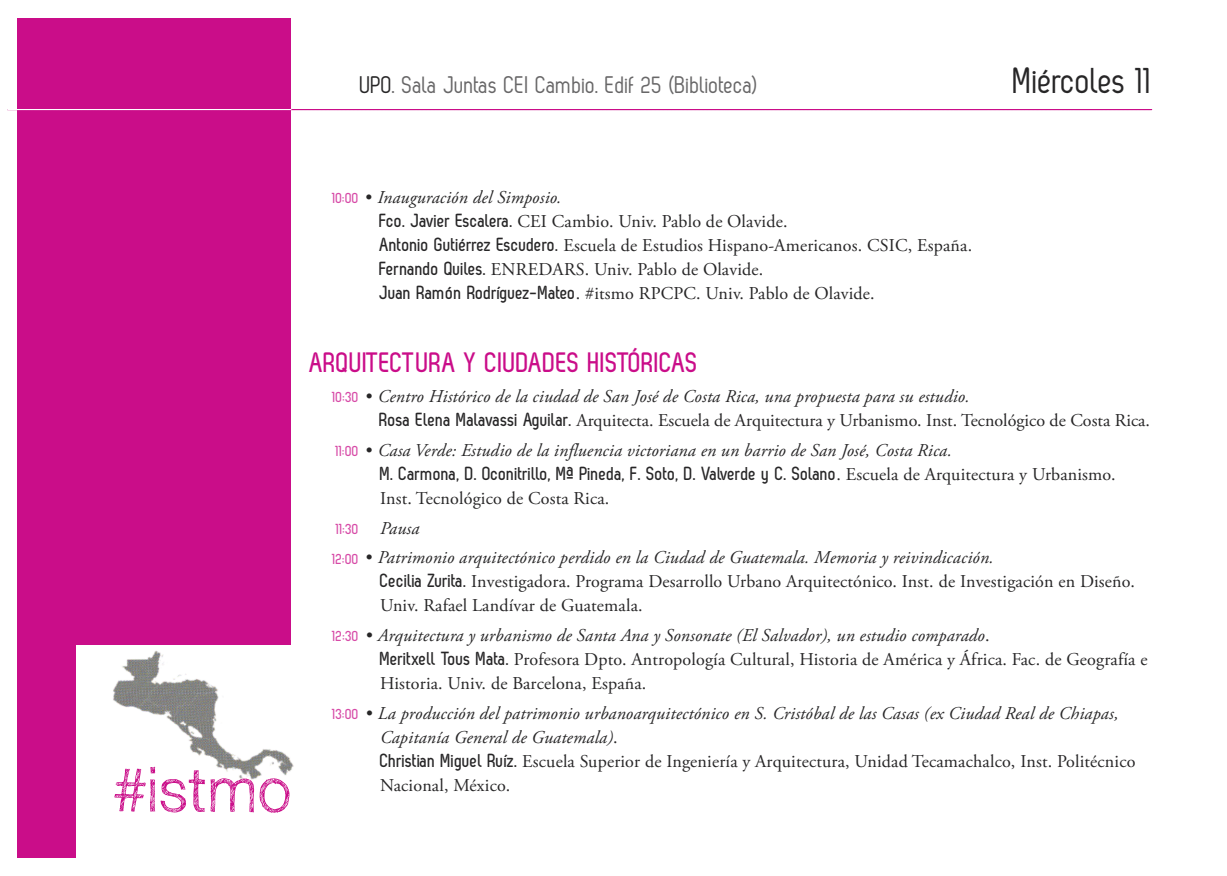
<style>
.page{position:relative;width:1227px;height:876px;background:#fff}
.page>*{position:absolute;margin:0;border:0;box-sizing:border-box;transform-origin:0 0}
.t1{font:300 60.8px "Sketchetik";color:#ca0d89}
.t2{font:36.6px "Zag";color:#272627}
.t3{font:700 28px "Zag";letter-spacing:.01em;color:#ca0d89}
.t4{font:24px "Zag";color:#686768}
.t5{font:700 19px "Zag";color:#272627}
.t6{font:18px/24px "Adobe Garamond Pro";letter-spacing:.01em;color:#272627}
.t7{font:italic 18px/24px "Adobe Garamond Pro";letter-spacing:.01em;color:#272627}
.t8{font:700 15px/29.6px "Zag";color:#d74aa7}
.s1{color:#272627}
.s2{font-style:italic}
.s3{font-family:"Zag";font-weight:700;font-size:19px}
.s4{font-style:normal}
.s5{font-family:"Adobe Garamond Pro";font-weight:400;font-size:18px}
.s6{font-family:"Zag";font-weight:700;font-style:normal;font-size:19px}
</style>
<div class="page">
<div style="left:17px;top:18px;width:274px;height:839px;background:#ca0d89"></div>
<svg style="left:7px;top:109px;width:1146px;height:1px"></svg>
<div style="left:76px;top:645px;width:248px;height:212px;background:#fff"></div>
<h3 class="t4" style="left:360px;top:70px;width:400px"><span class="s1">UPO</span>. Sala Juntas CEI Cambio. Edif 25 (Biblioteca)</h3>
<h2 class="t2" style="left:1013px;top:59px;width:140px">Miércoles 11</h2>
<h1 class="t1" style="left:112px;top:754px;width:180px">#istmo</h1>
<p class="t8" style="left:332px;top:182px;width:28px">10:00</p>
<p class="t6" style="left:379px;top:186px;width:594px;text-indent:-14px">• <span class="s2">Inauguración del Simposio.<br></span><span class="s3">Fco. Javier Escalera.</span> CEI Cambio. Univ. Pablo de Olavide.<br><span class="s3">Antonio Gutiérrez Escudero.</span> Escuela de Estudios Hispano-Americanos. CSIC, España.<br><span class="s3">Fernando Quiles.</span> ENREDARS. Univ. Pablo de Olavide.<br><span class="s3">Juan Ramón Rodríguez-Mateo</span>. #itsmo RPCPC. Univ. Pablo de Olavide.</p>
<h3 class="t3" style="left:309px;top:346px;width:390px">ARQUITECTURA Y CIUDADES HISTÓRICAS</h3>
<p class="t6" style="left:379px;top:386px;width:772px;text-indent:-14px">• <span class="s2">Centro Histórico de la ciudad de San José de Costa Rica, una propuesta para su estudio.<br></span><span class="s3">Rosa Elena Malavassi Aguilar.</span> Arquitecta. Escuela de Arquitectura y Urbanismo. Inst. Tecnológico de Costa Rica.</p>
<p class="t7" style="left:366px;top:439px;width:587px"><span class="s4">•</span> Casa Verde: Estudio de la influencia victoriana en un barrio de San José, Costa Rica.</p>
<p class="t5" style="left:380px;top:462px;width:737px">M. Carmona, D. Oconitrillo, Mª Pineda, F. Soto, D. Valverde y C. Solano<span class="s5">. Escuela de Arquitectura y Urbanismo.</span></p>
<p class="t6" style="left:380px;top:487px;width:231px">Inst. Tecnológico de Costa Rica.</p>
<p class="t7" style="left:380px;top:517px;width:41px">Pausa</p>
<p class="t6" style="left:380px;top:547px;width:756px;text-indent:-14px">• <span class="s2">Patrimonio arquitectónico perdido en la Ciudad de Guatemala. Memoria y reivindicación.<br></span><span class="s3">Cecilia Zurita.</span> Investigadora. Programa Desarrollo Urbano Arquitectónico. Inst. de Investigación en Diseño.<br>Univ. Rafael Landívar de Guatemala.</p>
<p class="t6" style="left:380px;top:624px;width:769px;text-indent:-14px">• <span class="s2">Arquitectura y urbanismo de Santa Ana y Sonsonate (El Salvador), un estudio comparado</span>.<br><span class="s3">Meritxell Tous Mata.</span> Profesora Dpto. Antropología Cultural, Historia de América y África. Fac. de Geografía e<br>Historia. Univ. de Barcelona, España.</p>
<p class="t7" style="left:380px;top:702px;width:757px;text-indent:-14px"><span class="s4">•</span> La producción del patrimonio urbanoarquitectónico en S. Cristóbal de las Casas (ex Ciudad Real de Chiapas, Capitanía General de Guatemala)<span class="s4">.<br></span><span class="s6">Christian Miguel Ruíz.</span> <span class="s4">Escuela Superior de Ingeniería y Arquitectura, Unidad Tecamachalco, Inst. Politécnico Nacional, México.</span></p>
<p class="t8" style="left:332px;top:382px;width:28px">10:30</p>
<p class="t8" style="left:336px;top:436px;width:25px">11:00</p>
<p class="t8" style="left:332px;top:513px;width:28px">11:30<br>12:00</p>
<p class="t8" style="left:332px;top:621px;width:28px">12:30</p>
<p class="t8" style="left:332px;top:698px;width:28px">13:00</p>
</div>
